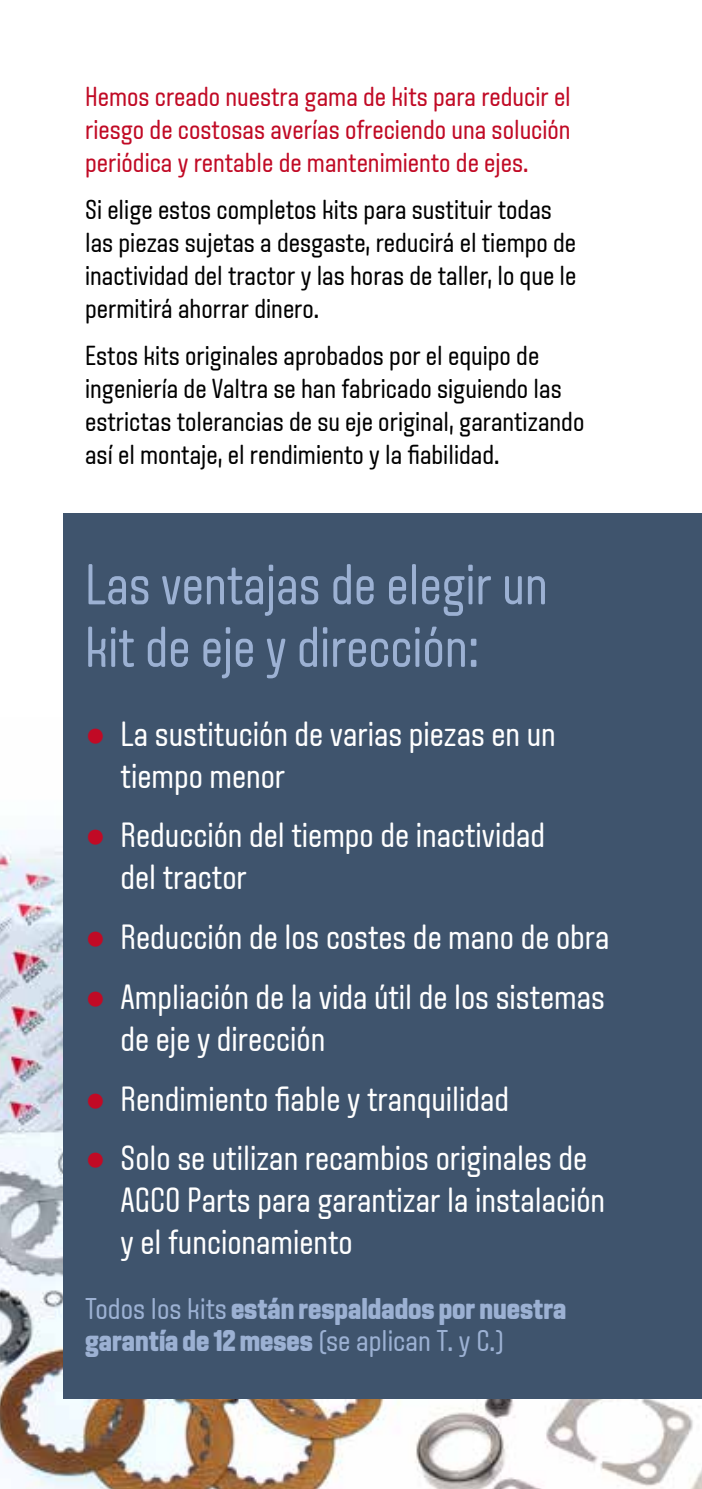
<style>
.page{position:relative;width:702px;height:1489px;background:#fff}
.page>*{position:absolute;margin:0;border:0;box-sizing:border-box;transform-origin:0 0}
.t1{font:57.5px/62.5px "VALTRA Aveny T";color:#9cb1d3;scale:.94 1}
.t2{font:35px/42px "VALTRA Aveny T";color:#fff}
.t3{font:800 30px/32.5px "VALTRA Aveny T";color:#9cb1d3}
.t4{font:27.5px/33px "VALTRA Aveny T";color:#000}
.t5{font:27.5px/33px "VALTRA Aveny T";color:#c10a25;text-align:justify}
.s1{font-family:"Arial";color:#c10a25}
.s2{font-weight:400}
</style>
<div class="page">
<img style="left:0;top:717px;width:702px;height:771px">
<img style="left:0;top:1322px;width:9px;height:21px">
<div style="left:64px;top:513px;width:638px;height:885px;background:#3f546d"></div>
<p class="t5" style="left:85px;top:79px;width:487px">Hemos creado nuestra gama de kits para reducir el riesgo de costosas averías ofreciendo una solución periódica y rentable de mantenimiento de ejes.</p>
<p class="t4" style="left:85px;top:192px;width:493px">Si elige estos completos kits para sustituir todas las piezas sujetas a desgaste, reducirá el tiempo de inactividad del tractor y las horas de taller, lo que le permitirá ahorrar dinero.</p>
<p class="t4" style="left:85px;top:339px;width:501px">Estos kits originales aprobados por el equipo de ingeniería de Valtra se han fabricado siguiendo las estrictas tolerancias de su eje original, garantizando así el montaje, el rendimiento y la fiabilidad.</p>
<h1 class="t1" style="left:85px;top:552px;width:494px">Las ventajas de elegir un kit de eje y dirección:</h1>
<p class="t2" style="left:120px;top:712px;width:437px;text-indent:-35px"><span class="s1">●</span> La sustitución de varias piezas en un tiempo menor</p>
<p class="t2" style="left:120px;top:813px;width:426px;text-indent:-35px"><span class="s1">●</span> Reducción del tiempo de inactividad del tractor</p>
<p class="t2" style="left:85px;top:915px;width:526px"><span class="s1">●</span> Reducción de los costes de mano de obra</p>
<p class="t2" style="left:120px;top:975px;width:486px;text-indent:-35px"><span class="s1">●</span> Ampliación de la vida útil de los sistemas de eje y dirección</p>
<p class="t2" style="left:85px;top:1076px;width:425px"><span class="s1">●</span> Rendimiento fiable y tranquilidad</p>
<p class="t2" style="left:120px;top:1136px;width:486px;text-indent:-35px"><span class="s1">●</span> Solo se utilizan recambios originales de<br>AGCO Parts para garantizar la instalación y el funcionamiento</p>
<p class="t3" style="left:85px;top:1291px;width:482px"><span class="s2">Todos los kits</span> están respaldados por nuestra garantía de 12 meses <span class="s2">(se aplican T. y C.)</span></p>
</div>
